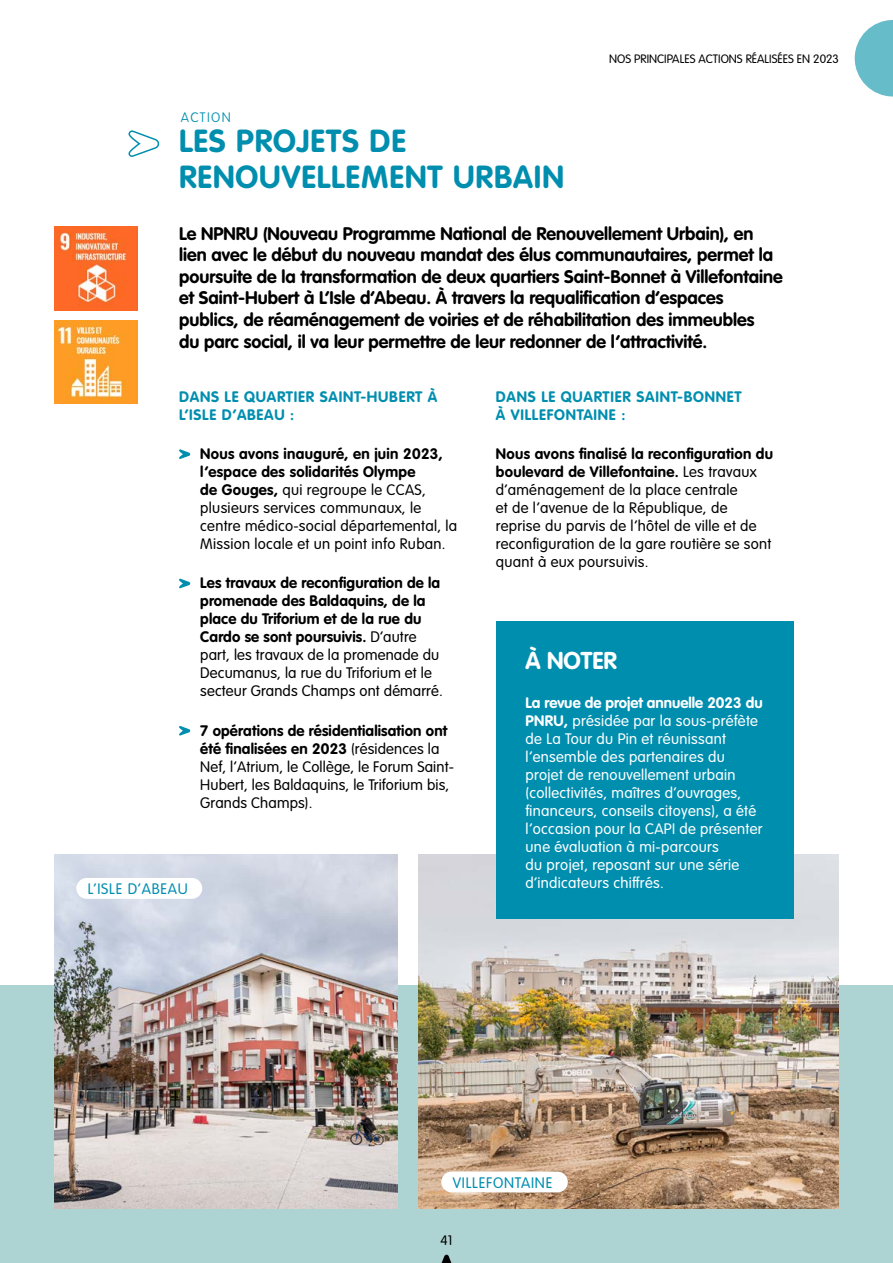
<style>
.page{position:relative;width:893px;height:1263px;background:#fff}
.page>*{position:absolute;margin:0;border:0;box-sizing:border-box;transform-origin:0 0}
.ACTION_Titre{font:700 31.5px/36px "VAG Rounded LT Pro";letter-spacing:.03em;color:#008eaf}
.A_NOTER_titre{font:700 24px "VAG Rounded LT Pro";color:#fff}
.t1{font:700 18px/21.6px "VAG Rounded LT Pro";color:#000}
.ACTION_Puces{font:300 15px/18px "VAG Rounded LT Pro";letter-spacing:.02em;color:#000}
.A_NOTER_corps{font:300 15px/18px "VAG Rounded LT Pro";letter-spacing:.02em;color:#fff}
.ACTION_Corps{font:300 15px/18px "VAG Rounded LT Pro";letter-spacing:.02em;color:#000}
.ACTION_Puces-2{font:700 15px/18px "VAG Rounded LT Pro";letter-spacing:.01em;color:#000}
.ACTION_sous-titre{font:700 15px/18px "VAG Rounded LT Pro";letter-spacing:.05em;color:#008eaf}
.ACTIONS_Chiffres_Clés{font:300 15px "VAG Rounded LT Pro";letter-spacing:.05em;color:#008eaf}
.ACTION_Titre-2{font:100 13.5px "VAG Rounded LT Pro";letter-spacing:.1em;color:#008eaf}
.t2{font:300 13.5px "VAG Rounded LT Pro";color:#000}
.t3{font:300 12px "VAG Rounded LT Pro";color:#000}
.s1{font-weight:700}
.s2{font-weight:300}
</style>
<div class="page">
<div style="left:0;top:986px;width:893px;height:277px;background:#add3d2"></div>
<svg style="left:441px;top:1255px;width:11px;height:8px"></svg>
<svg style="left:855px;top:20px;width:38px;height:77px"></svg>
<img style="left:54px;top:855px;width:344px;height:354px">
<img style="left:419px;top:855px;width:420px;height:354px">
<svg style="left:128px;top:130px;width:32px;height:27px"></svg>
<div style="left:496px;top:621px;width:297px;height:297px;background:#008eaf"></div>
<svg style="left:179px;top:449px;width:11px;height:10px"></svg>
<svg style="left:179px;top:579px;width:11px;height:9px"></svg>
<svg style="left:179px;top:726px;width:11px;height:9px"></svg>
<div style="left:441px;top:1171px;width:127px;height:21px;background:#fff;border-radius:10px"></div>
<div style="left:76px;top:878px;width:126px;height:21px;background:#fff;border-radius:10px"></div>
<img style="left:54px;top:227px;width:83px;height:83px">
<img style="left:54px;top:321px;width:83px;height:83px">
<p class="ACTION_Titre-2" style="left:181px;top:109px;width:51px">ACTION</p>
<p class="t3" style="left:609px;top:52px;width:231px">NOS PRINCIPALES ACTIONS RÉALISÉES EN 2023</p>
<p class="ACTION_Titre" style="left:179px;top:124px;width:386px">LES PROJETS DE<br>RENOUVELLEMENT URBAIN</p>
<p class="t1" style="left:179px;top:223px;width:605px">Le NPNRU (Nouveau Programme National de Renouvellement Urbain), en lien avec le début du nouveau mandat des élus communautaires, permet la poursuite de la transformation de deux quartiers Saint-Bonnet à Villefontaine et Saint-Hubert à L’Isle d’Abeau. À travers la requalification d’espaces publics, de réaménagement de voiries et de réhabilitation des immeubles<br>du parc social, il va leur permettre de leur redonner de l’attractivité.</p>
<p class="ACTION_sous-titre" style="left:179px;top:388px;width:260px">DANS LE QUARTIER SAINT-HUBERT À<br>L’ISLE D’ABEAU :</p>
<p class="ACTION_Puces" style="left:200px;top:445px;width:258px"><span class="s1">Nous avons inauguré, en juin 2023, l’espace des solidarités Olympe<br>de Gouges,</span> qui regroupe le CCAS, plusieurs services communaux, le centre médico-social départemental, la Mission locale et un point info Ruban.</p>
<p class="ACTION_Puces-2" style="left:200px;top:574px;width:244px">Les travaux de reconfiguration de la promenade des Baldaquins, de la place du Triforium et de la rue du Cardo se sont poursuivis. <span class="s2">D’autre part, les travaux de la promenade du Decumanus, la rue du Triforium et le secteur Grands Champs ont démarré.</span></p>
<p class="ACTION_Puces" style="left:200px;top:722px;width:255px"><span class="s1">7 opérations de résidentialisation ont été finalisées en 2023</span> (résidences la Nef, l’Atrium, le Collège, le Forum Saint-Hubert, les Baldaquins, le Triforium bis, Grands Champs).</p>
<p class="ACTIONS_Chiffres_Clés" style="left:88px;top:880px;width:101px">L’ISLE D’ABEAU</p>
<p class="ACTION_sous-titre" style="left:496px;top:388px;width:247px">DANS LE QUARTIER SAINT-BONNET<br>À VILLEFONTAINE :</p>
<p class="ACTION_Corps" style="left:496px;top:445px;width:279px"><span class="s1">Nous avons finalisé la reconfiguration du boulevard de Villefontaine.</span> Les travaux d’aménagement de la place centrale<br>et de l’avenue de la République, de reprise du parvis de l’hôtel de ville et de reconfiguration de la gare routière se sont quant à eux poursuivis.</p>
<p class="A_NOTER_titre" style="left:526px;top:645px;width:93px">À NOTER</p>
<p class="A_NOTER_corps" style="left:526px;top:694px;width:239px"><span class="s1">La revue de projet annuelle 2023 du PNRU,</span> présidée par la sous-préfète de La Tour du Pin et réunissant l’ensemble des partenaires du projet de renouvellement urbain (collectivités, maîtres d’ouvrages, financeurs, conseils citoyens), a été l’occasion pour la CAPI de présenter une évaluation à mi-parcours<br>du projet, reposant sur une série d’indicateurs chiffrés.</p>
<p class="ACTIONS_Chiffres_Clés" style="left:453px;top:1174px;width:101px">VILLEFONTAINE</p>
<p class="t2" style="left:440px;top:1232px;width:13px">41</p>
</div>
